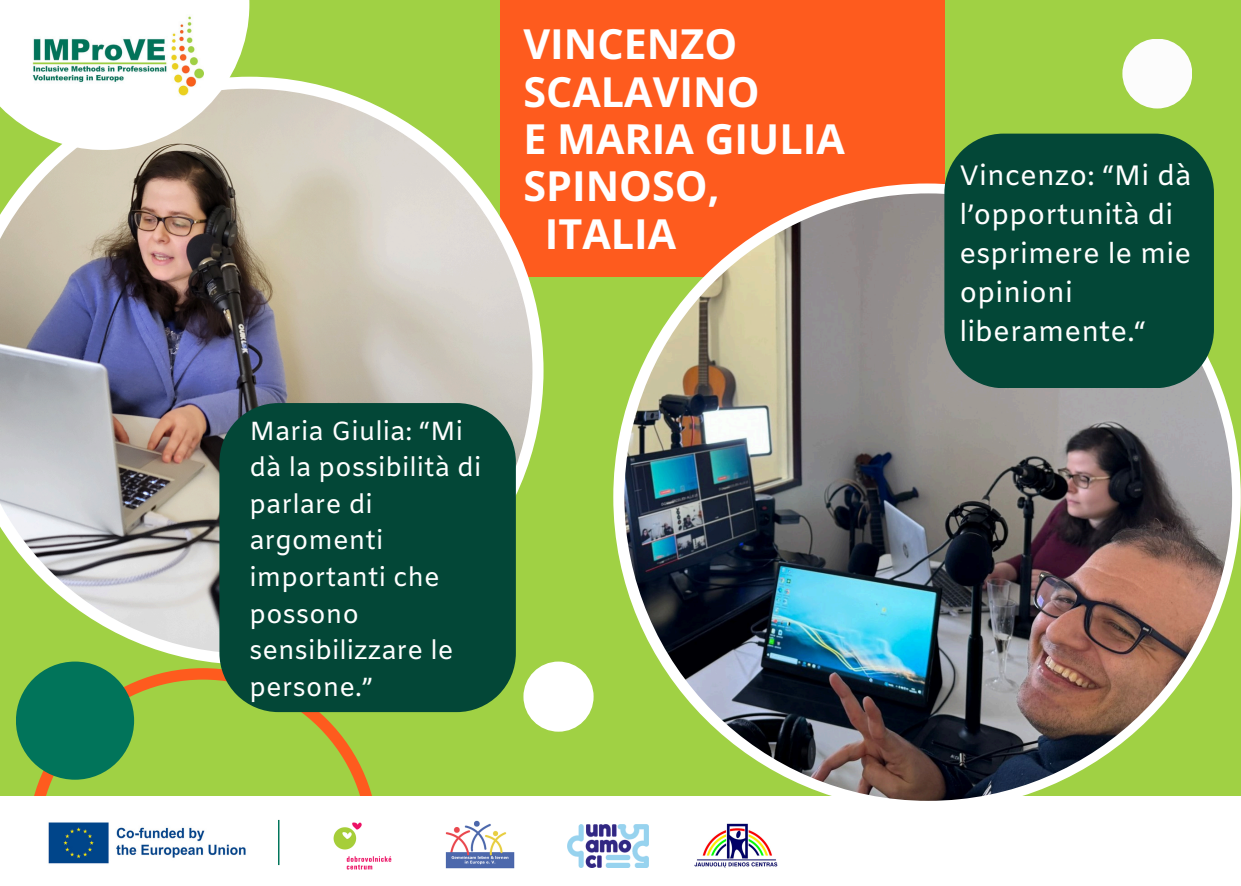
<style>
.page{position:relative;width:1241px;height:886px;background:#fff}
.page>*{position:absolute;margin:0;border:0;box-sizing:border-box;transform-origin:0 0}
.t1{font:700 41.25px "Open Sans";color:#fff}
.t2{font:28.06px/38.9px "Amiko";color:#fff}
.t3{font:26.19px/36.6px "Amiko";color:#fff}
</style>
<div class="page">
<div style="left:0;top:0;width:1240px;height:886px;background:#a0d144"></div>
<div style="left:523px;top:662px;width:70px;height:70px;background:#fff;border-radius:50%"></div>
<svg style="left:27px;top:668px;width:351px;height:128px"></svg>
<div style="left:1122px;top:39px;width:70px;height:69px;background:#fcfcfc;border-radius:50%"></div>
<div style="left:500px;top:0;width:444px;height:276px;background:#fe5b1e"></div>
<svg style="left:55px;top:77px;width:488px;height:588px"></svg>
<div style="left:0;top:796px;width:1240px;height:90px;background:#fff"></div>
<img style="left:278px;top:820px;width:1px;height:45px">
<img style="left:48px;top:822px;width:198px;height:42px">
<img style="left:567px;top:824px;width:81px;height:43px">
<img style="left:694px;top:823px;width:84px;height:45px">
<img style="left:445px;top:821px;width:69px;height:47px">
<img style="left:333px;top:823px;width:58px;height:46px">
<img style="left:0;top:89px;width:532px;height:565px">
<svg style="left:0;top:0;width:249px;height:150px;background:#f0f2e5"></svg>
<img style="left:30px;top:15px;width:173px;height:82px">
<div style="left:613px;top:183px;width:627px;height:628px;background:#fff;border-radius:50%"></div>
<img style="left:624px;top:193px;width:607px;height:608px;border-radius:50%">
<div style="left:944px;top:134px;width:269px;height:254px;background:#034737"></div>
<div style="left:16px;top:662px;width:118px;height:118px;background:#01745a;border-radius:50%"></div>
<div style="left:219px;top:403px;width:297px;height:309px;background:#034737"></div>
<p class="t1" style="left:523px;top:15px;width:215px">VINCENZO</p>
<p class="t1" style="left:523px;top:63px;width:237px">SCALAVINO</p>
<p class="t1" style="left:523px;top:110px;width:323px">E MARIA GIULIA</p>
<p class="t1" style="left:523px;top:157px;width:197px">SPINOSO,</p>
<p class="t1" style="left:545px;top:205px;width:133px">ITALIA</p>
<p class="t3" style="left:249px;top:415px;width:233px">Maria Giulia: “Mi dà la possibilità di parlare di argomenti importanti che possono sensibilizzare le persone.”</p>
<p class="t2" style="left:959px;top:158px;width:233px">Vincenzo: “Mi dà l’opportunità di esprimere le mie opinioni liberamente.“</p>
</div>
